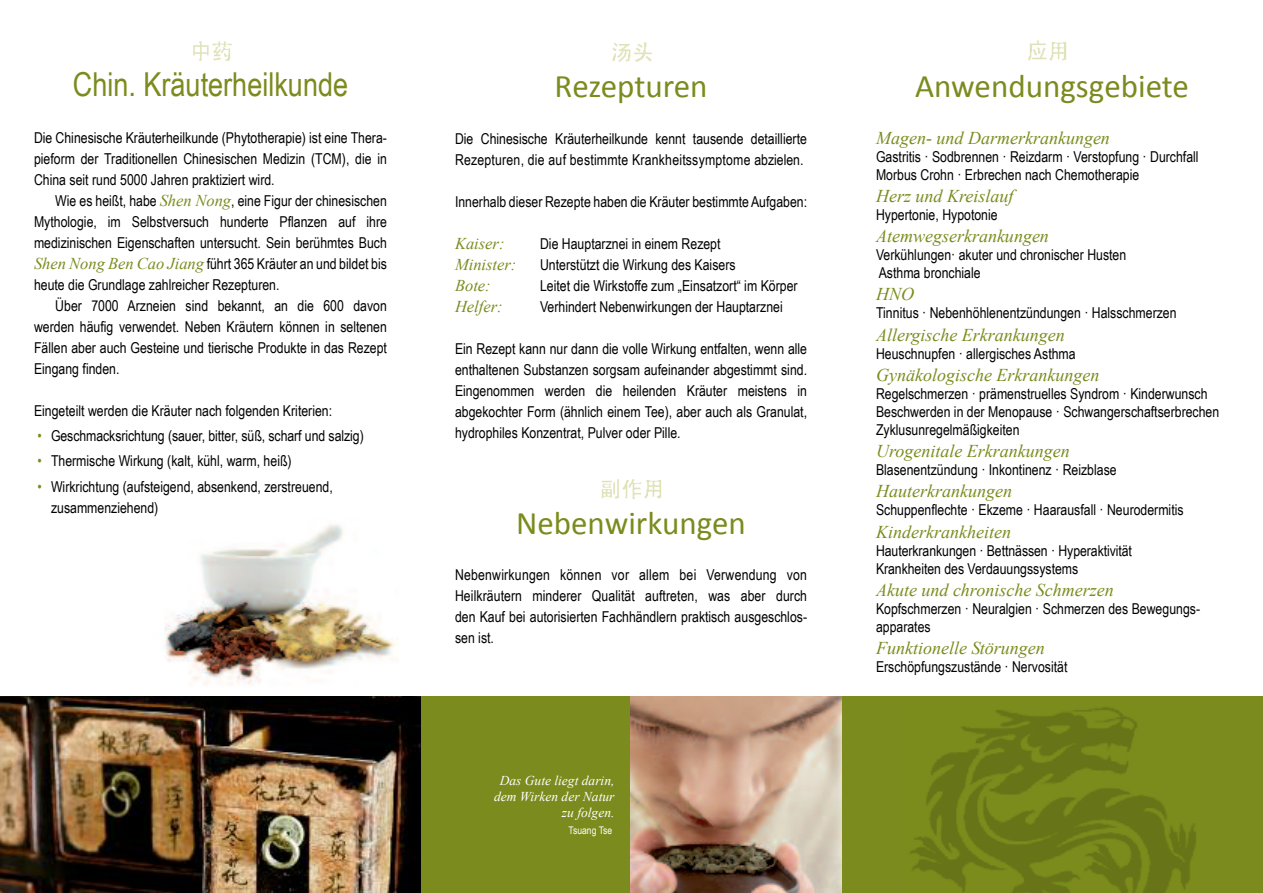
<style>
.page{position:relative;width:1263px;height:893px;background:#fff}
.page>*{position:absolute;margin:0;border:0;box-sizing:border-box;transform-origin:0 0}
.t1{font:33px "Calibri";color:#7b8b1d}
.t2{font:33px "Arial Narrow";color:#7b8b1d}
.t3{font:italic 18px "Times New Roman";color:#7b8b1d}
.t4{font:italic 16.5px "Times New Roman";color:#7b8b1d}
.t5{font:15px/21px "Arial Narrow";color:#000}
.t6{font:italic 13.5px/16.2px "Times New Roman";color:#fff;text-align:right}
.t7{font:10.5px "Arial Narrow";color:#fff}
.s1{font-family:"Times New Roman";font-style:italic;font-size:16.5px;color:#7b8b1d}
.s2{color:#7b8b1d}
</style>
<div class="page">
<img style="left:165px;top:524px;width:233px;height:161px">
<img style="left:193px;top:41px;width:39px;height:20px">
<img style="left:612px;top:42px;width:40px;height:20px">
<img style="left:601px;top:479px;width:61px;height:20px">
<img style="left:0;top:696px;width:421px;height:197px">
<img style="left:629px;top:696px;width:213px;height:197px">
<div style="left:421px;top:696px;width:208px;height:197px;background:#7b8b1d"></div>
<img style="left:1028px;top:40px;width:39px;height:21px">
<div style="left:842px;top:696px;width:421px;height:197px;background:#7b8b1d"></div>
<img style="left:910px;top:707px;width:286px;height:186px">
<h1 class="t2" style="left:73px;top:65px;width:277px">Chin. Kräuterheilkunde</h1>
<p class="t5" style="left:34px;top:127px;width:354px;text-align:justify">Die Chinesische Kräuterheilkunde (Phytotherapie) ist eine Thera&shy;pieform der Traditionellen Chinesischen Medizin (TCM), die in China seit rund 5000 Jahren praktiziert wird.</p>
<p class="t5" style="left:34px;top:190px;width:354px;text-align:justify;text-indent:21px">Wie es heißt, habe <span class="s1">Shen Nong</span>, eine Figur der chinesischen Mythologie, im Selbstversuch hunderte Pflanzen auf ihre medizinischen Eigenschaften untersucht. Sein berühmtes Buch <span class="s1">Shen Nong Ben Cao Jiang</span> führt 365 Kräuter an und bildet bis heute die Grundlage zahlreicher Rezepturen.</p>
<p class="t5" style="left:34px;top:295px;width:354px;text-align:justify;text-indent:21px">Über 7000 Arzneien sind bekannt, an die 600 davon werden häufig verwendet. Neben Kräutern können in seltenen Fällen aber auch Gesteine und tierische Produkte in das Rezept Eingang finden.</p>
<p class="t5" style="left:34px;top:400px;width:300px">Eingeteilt werden die Kräuter nach folgenden Kriterien:</p>
<p class="t5" style="left:37px;top:425px;width:328px"><span class="s2">•</span> Geschmacksrichtung (sauer, bitter, süß, scharf und salzig)</p>
<p class="t5" style="left:37px;top:450px;width:256px"><span class="s2">•</span> Thermische Wirkung (kalt, kühl, warm, heiß)</p>
<p class="t5" style="left:51px;top:476px;width:283px;text-indent:-14px"><span class="s2">•</span> Wirkrichtung (aufsteigend, absenkend, zerstreuend, zusammenziehend)</p>
<h1 class="t1" style="left:554px;top:72px;width:155px">rezepturen</h1>
<p class="t5" style="left:455px;top:128px;width:354px">Die Chinesische Kräuterheilkunde kennt tausende detaillierte<br>Rezepturen, die auf bestimmte Krankheitssymptome abzielen.</p>
<p class="t5" style="left:455px;top:191px;width:354px">Innerhalb dieser Rezepte haben die Kräuter bestimmteAufgaben:</p>
<p class="t4" style="left:455px;top:234px;width:51px">Kaiser:</p>
<p class="t5" style="left:540px;top:233px;width:182px">Die Hauptarznei in einem Rezept</p>
<p class="t4" style="left:455px;top:255px;width:63px">Minister:</p>
<p class="t5" style="left:540px;top:254px;width:197px">Unterstützt die Wirkung des Kaisers</p>
<p class="t4" style="left:455px;top:276px;width:37px">Bote:</p>
<p class="t5" style="left:540px;top:275px;width:259px">leitet die Wirkstoffe zum „Einsatzort“ im Körper</p>
<p class="t4" style="left:455px;top:297px;width:49px">Helfer:</p>
<p class="t5" style="left:540px;top:296px;width:244px">Verhindert Nebenwirkungen der Hauptarznei</p>
<p class="t5" style="left:455px;top:338px;width:354px;text-align:justify">Ein Rezept kann nur dann die volle Wirkung entfalten, wenn alle enthaltenen Substanzen sorgsam aufeinander abgestimmt sind.<br>Eingenommen werden die heilenden Kräuter meistens in abgekochter Form (ähnlich einem Tee), aber auch als Granulat, hydrophiles Konzentrat, Pulver oder Pille.</p>
<h1 class="t1" style="left:516px;top:509px;width:231px">nebenwirkungen</h1>
<p class="t5" style="left:455px;top:564px;width:354px;text-align:justify">Nebenwirkungen können vor allem bei Verwendung von Heilkräutern minderer Qualität auftreten, was aber durch den Kauf bei autorisierten Fachhändlern praktisch ausgeschlos&shy;sen ist.</p>
<p class="t6" style="left:494px;top:772px;width:122px">Das Gute liegt darin, dem Wirken der Natur zu folgen.</p>
<p class="t7" style="left:568px;top:824px;width:45px">Tsuang Tse</p>
<h1 class="t1" style="left:915px;top:72px;width:275px">anwendungsgebiete</h1>
<p class="t3" style="left:876px;top:128px;width:235px">Magen- und Darmerkrankungen</p>
<p class="t5" style="left:876px;top:147px;width:324px;line-height:18px">Gastritis · Sodbrennen · Reizdarm · Verstopfung · Durchfall<br>Morbus Crohn · Erbrechen nach Chemotherapie</p>
<p class="t3" style="left:876px;top:186px;width:139px">Herz und Kreislauf</p>
<p class="t5" style="left:876px;top:204px;width:123px">Hypertonie, Hypotonie</p>
<p class="t3" style="left:876px;top:226px;width:174px">Atemwegserkrankungen</p>
<p class="t5" style="left:876px;top:246px;width:252px;line-height:18px">Verkühlungen· akuter und chronischer Husten<br>Asthma bronchiale</p>
<p class="t3" style="left:876px;top:284px;width:40px">HNO</p>
<p class="t5" style="left:876px;top:302px;width:302px">Tinnitus · Nebenhöhlenentzündungen · Halsschmerzen</p>
<p class="t3" style="left:876px;top:325px;width:190px">Allergische Erkrankungen</p>
<p class="t5" style="left:876px;top:343px;width:201px">Heuschnupfen · allergisches Asthma</p>
<p class="t3" style="left:876px;top:365px;width:225px">Gynäkologische Erkrankungen</p>
<p class="t5" style="left:876px;top:384px;width:345px;line-height:18px">Regelschmerzen · prämenstruelles Syndrom · Kinderwunsch<br>Beschwerden in der Menopause · Schwangerschaftserbrechen<br>Zyklusunregelmäßigkeiten</p>
<p class="t3" style="left:876px;top:441px;width:195px">Urogenitale Erkrankungen</p>
<p class="t5" style="left:876px;top:459px;width:242px">Blasenentzündung · Inkontinenz · Reizblase</p>
<p class="t3" style="left:876px;top:481px;width:137px">Hauterkrankungen</p>
<p class="t5" style="left:876px;top:499px;width:309px">Schuppenflechte · Ekzeme · Haarausfall · Neurodermitis</p>
<p class="t3" style="left:876px;top:522px;width:136px">Kinderkrankheiten</p>
<p class="t5" style="left:876px;top:541px;width:258px;line-height:18px">Hauterkrankungen · Bettnässen · Hyperaktivität<br>Krankheiten des Verdauungssystems</p>
<p class="t3" style="left:876px;top:580px;width:239px">Akute und chronische Schmerzen</p>
<p class="t5" style="left:876px;top:599px;width:326px;line-height:18px">Kopfschmerzen · Neuralgien · Schmerzen des Bewegungs&shy;apparates</p>
<p class="t3" style="left:876px;top:638px;width:170px">Funktionelle Störungen</p>
<p class="t5" style="left:876px;top:656px;width:193px">Erschöpfungszustände · Nervosität</p>
</div>
